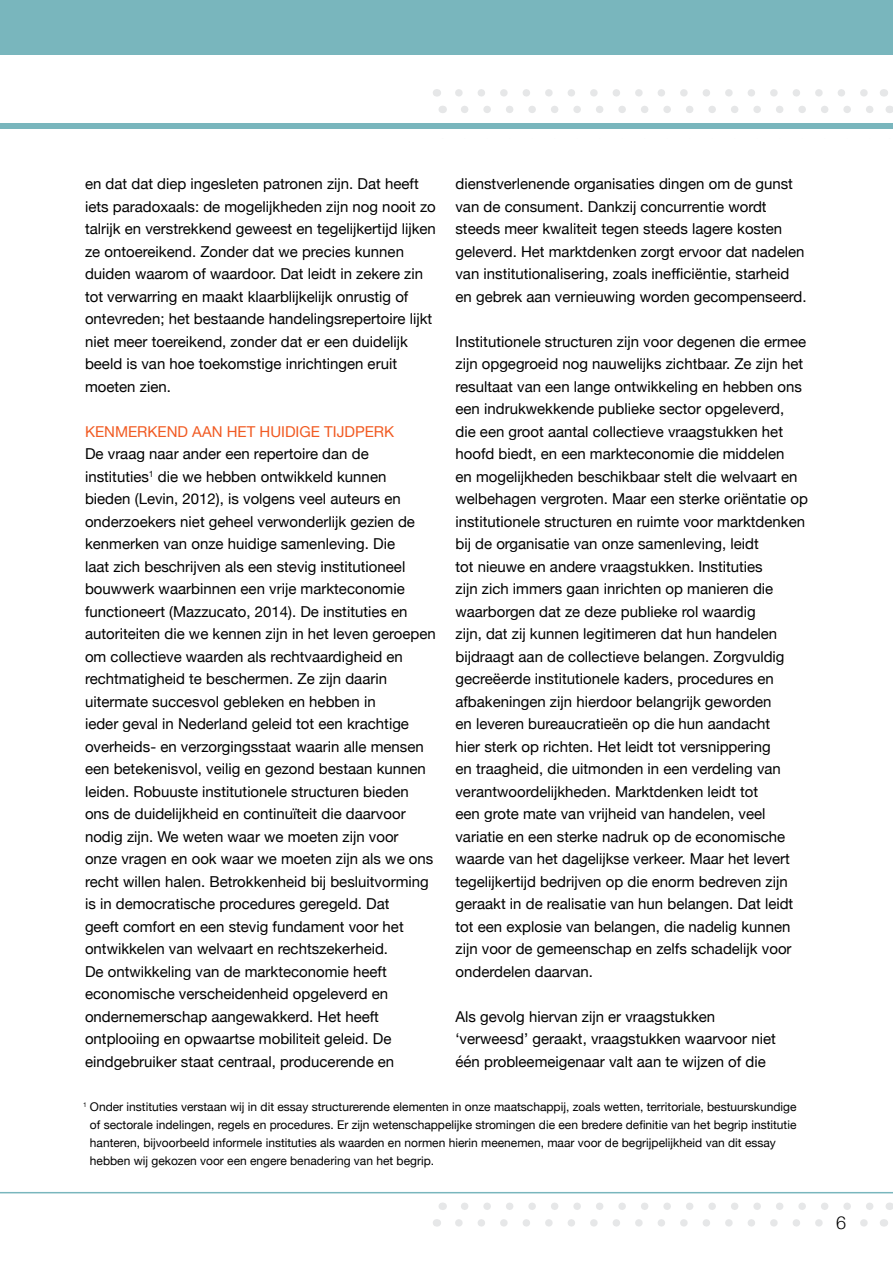
<style>
.page{position:relative;width:893px;height:1263px;background:#fff}
.page>*{position:absolute;margin:0;border:0;box-sizing:border-box;transform-origin:0 0}
.t1{font:300 18px "Helvetica Neue";color:#000}
.t2{font:15px/22.5px "Helvetica Neue";color:#000}
.t3{font:15px "Helvetica Neue";color:#f15a22}
.t4{font:12px/18px "Helvetica Neue";color:#000}
</style>
<div class="page">
<svg style="left:465px;top:1202px;width:409px;height:8px"></svg>
<svg style="left:459px;top:1219px;width:409px;height:7px"></svg>
<svg style="left:465px;top:106px;width:409px;height:7px"></svg>
<svg style="left:459px;top:89px;width:409px;height:8px"></svg>
<div style="left:0;top:0;width:893px;height:54px;background:#79b6bd"></div>
<div style="left:0;top:123px;width:893px;height:6px;background:#79b6bd"></div>
<hr style="left:0;top:1192px;width:893px;height:1px;background:#79b6bd">
<div style="left:829px;top:1211px;width:21px;height:26px;background:#fff;border-radius:50%"></div>
<p class="t2" style="left:85px;top:173px;width:352px">en dat dat diep ingesleten patronen zijn. Dat heeft iets paradoxaals: de mogelijkheden zijn nog nooit zo talrijk en verstrekkend geweest en tegelijkertijd lijken ze ontoereikend. Zonder dat we precies kunnen duiden waarom of waardoor. Dat leidt in zekere zin tot verwarring en maakt klaarblijkelijk onrustig of ontevreden; het bestaande handelingsrepertoire lijkt niet meer toereikend, zonder dat er een duidelijk beeld is van hoe toekomstige inrichtingen eruit moeten zien.</p>
<p class="t3" style="left:85px;top:420px;width:311px">KENMERKEND AAN HET HUIDIGE TIJDPERK</p>
<p class="t2" style="left:85px;top:443px;width:352px">De vraag naar ander een repertoire dan de instituties<sup>1</sup> die we hebben ontwikkeld kunnen<br>bieden (Levin, 2012), is volgens veel auteurs en onderzoekers niet geheel verwonderlijk gezien de kenmerken van onze huidige samenleving. Die<br>laat zich beschrijven als een stevig institutioneel bouwwerk waarbinnen een vrije markteconomie functioneert (Mazzucato, 2014). De instituties en autoriteiten die we kennen zijn in het leven geroepen om collectieve waarden als rechtvaardigheid en rechtmatigheid te beschermen. Ze zijn daarin uitermate succesvol gebleken en hebben in<br>ieder geval in Nederland geleid tot een krachtige overheids- en verzorgingsstaat waarin alle mensen een betekenisvol, veilig en gezond bestaan kunnen leiden. Robuuste institutionele structuren bieden ons de duidelijkheid en continuïteit die daarvoor nodig zijn. We weten waar we moeten zijn voor<br>onze vragen en ook waar we moeten zijn als we ons recht willen halen. Betrokkenheid bij besluitvorming is in democratische procedures geregeld. Dat<br>geeft comfort en een stevig fundament voor het ontwikkelen van welvaart en rechtszekerheid.<br>De ontwikkeling van de markteconomie heeft economische verscheidenheid opgeleverd en ondernemerschap aangewakkerd. Het heeft ontplooiing en opwaartse mobiliteit geleid. De eindgebruiker staat centraal, producerende en</p>
<p class="t2" style="left:455px;top:173px;width:353px">dienstverlenende organisaties dingen om de gunst van de consument. Dankzij concurrentie wordt steeds meer kwaliteit tegen steeds lagere kosten geleverd. Het marktdenken zorgt ervoor dat nadelen van institutionalisering, zoals inefficiëntie, starheid en gebrek aan vernieuwing worden gecompenseerd.</p>
<p class="t2" style="left:455px;top:331px;width:354px">Institutionele structuren zijn voor degenen die ermee zijn opgegroeid nog nauwelijks zichtbaar. Ze zijn het resultaat van een lange ontwikkeling en hebben ons een indrukwekkende publieke sector opgeleverd, die een groot aantal collectieve vraagstukken het hoofd biedt, en een markteconomie die middelen<br>en mogelijkheden beschikbaar stelt die welvaart en welbehagen vergroten. Maar een sterke oriëntatie op institutionele structuren en ruimte voor marktdenken bij de organisatie van onze samenleving, leidt<br>tot nieuwe en andere vraagstukken. Instituties<br>zijn zich immers gaan inrichten op manieren die waarborgen dat ze deze publieke rol waardig<br>zijn, dat zij kunnen legitimeren dat hun handelen bijdraagt aan de collectieve belangen. Zorgvuldig gecreëerde institutionele kaders, procedures en afbakeningen zijn hierdoor belangrijk geworden<br>en leveren bureaucratieën op die hun aandacht<br>hier sterk op richten. Het leidt tot versnippering<br>en traagheid, die uitmonden in een verdeling van verantwoordelijkheden. Marktdenken leidt tot<br>een grote mate van vrijheid van handelen, veel variatie en een sterke nadruk op de economische waarde van het dagelijkse verkeer. Maar het levert tegelijkertijd bedrijven op die enorm bedreven zijn geraakt in de realisatie van hun belangen. Dat leidt tot een explosie van belangen, die nadelig kunnen zijn voor de gemeenschap en zelfs schadelijk voor onderdelen daarvan.</p>
<p class="t2" style="left:455px;top:1006px;width:322px">Als gevolg hiervan zijn er vraagstukken ‘verweesd’ geraakt, vraagstukken waarvoor niet één probleemeigenaar valt aan te wijzen of die</p>
<p class="t4" style="left:90px;top:1099px;width:708px;text-indent:-7px"><sup>1</sup> Onder instituties verstaan wij in dit essay structurerende elementen in onze maatschappij, zoals wetten, territoriale, bestuurskundige of sectorale indelingen, regels en procedures. Er zijn wetenschappelijke stromingen die een bredere definitie van het begrip institutie hanteren, bijvoorbeeld informele instituties als waarden en normen hierin meenemen, maar voor de begrijpelijkheid van dit essay hebben wij gekozen voor een engere benadering van het begrip.</p>
<p class="t1" style="left:836px;top:1208px;width:12px">6</p>
</div>
